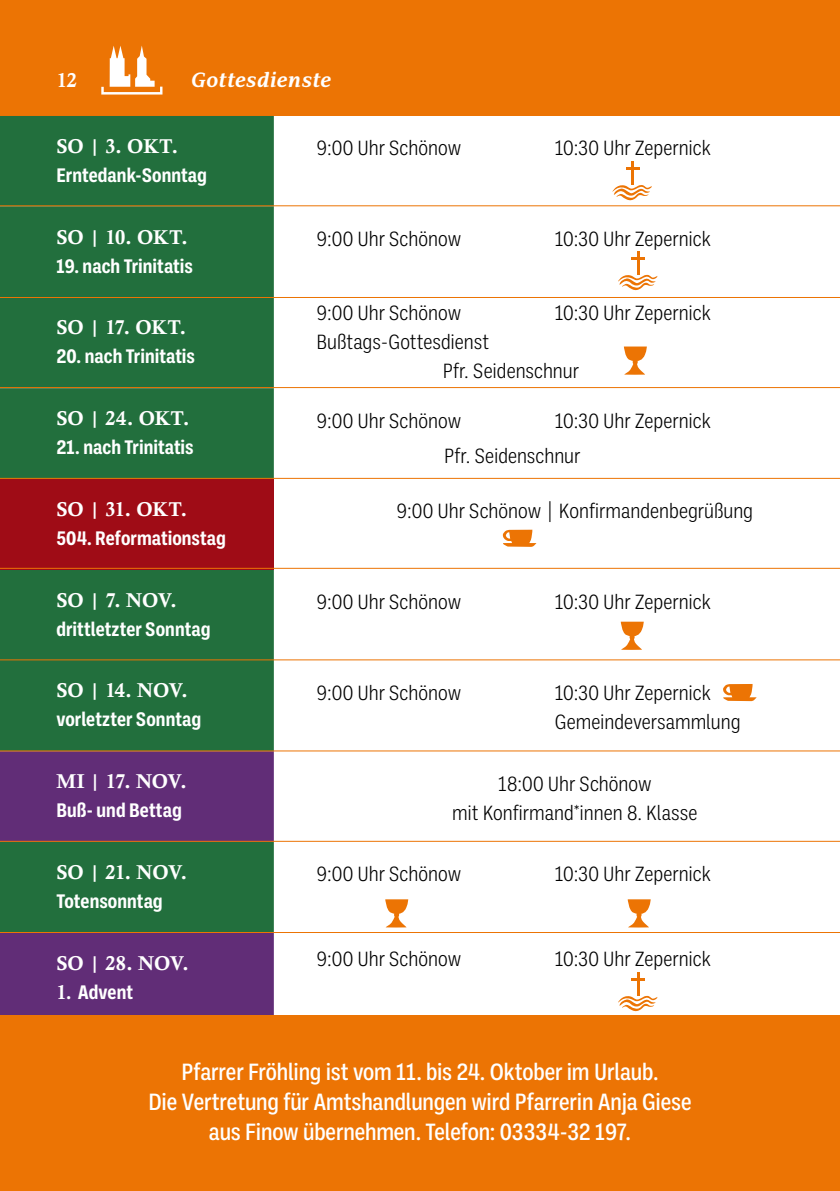
<style>
.page{position:relative;width:840px;height:1191px;background:#fff}
.page>*{position:absolute;margin:0;border:0;box-sizing:border-box;transform-origin:0 0}
.t1{font:500 24px/30px "Ballinger Condensed";letter-spacing:-.005em;color:#fff;text-align:center}
.t2{font:300 21px/29px "Ballinger Condensed";color:#000}
.t3{font:700 20px "Ballinger Condensed";letter-spacing:.005em;color:#fff}
.t4{font:20px "Calis MT Bol";letter-spacing:.005em;color:#fff}
.t5{font:italic 700 20px "Adamant BG";letter-spacing:-.005em;color:#fff}
.t6{font:20px "Calis MT Bol";letter-spacing:.09em;color:#fff}
.s1{font-family:"Calis MT Bol";font-weight:400}
</style>
<div class="page">
<div style="left:0;top:0;width:839px;height:116px;background:#ec7404"></div>
<svg style="left:101px;top:46px;width:62px;height:49px"></svg>
<div style="left:0;top:116px;width:274px;height:91px;background:#226f3d"></div>
<div style="left:0;top:207px;width:274px;height:543px;background:#226f3d"></div>
<div style="left:0;top:479px;width:274px;height:90px;background:#9f0c16"></div>
<svg style="left:0;top:751px;width:274px;height:264px;background:#4b4462"></svg>
<div style="left:0;top:1015px;width:839px;height:176px;background:#ec7404"></div>
<svg style="left:623px;top:346px;width:23px;height:29px"></svg>
<svg style="left:385px;top:899px;width:23px;height:28px"></svg>
<svg style="left:627px;top:899px;width:23px;height:28px"></svg>
<svg style="left:620px;top:621px;width:23px;height:29px"></svg>
<svg style="left:502px;top:530px;width:34px;height:17px"></svg>
<svg style="left:723px;top:684px;width:33px;height:17px"></svg>
<hr style="left:631px;top:161px;width:3px;height:24px;background:#ec7404">
<hr style="left:625px;top:167px;width:14px;height:3px;background:#ec7404">
<svg style="left:612px;top:185px;width:39px;height:15px"></svg>
<hr style="left:636px;top:972px;width:3px;height:23px;background:#ec7404">
<hr style="left:631px;top:978px;width:14px;height:3px;background:#ec7404">
<svg style="left:618px;top:995px;width:39px;height:16px"></svg>
<hr style="left:636px;top:251px;width:3px;height:24px;background:#ec7404">
<hr style="left:631px;top:257px;width:14px;height:3px;background:#ec7404">
<svg style="left:618px;top:275px;width:39px;height:15px"></svg>
<hr style="left:0;top:387px;width:839px;height:1px;background:#ec7404">
<hr style="left:0;top:205px;width:839px;height:1px;background:#ec7404">
<hr style="left:0;top:478px;width:839px;height:1px;background:#ec7404">
<hr style="left:0;top:568px;width:839px;height:1px;background:#ec7404">
<hr style="left:0;top:659px;width:839px;height:1px;background:#ec7404">
<hr style="left:0;top:841px;width:839px;height:1px;background:#ec7404">
<hr style="left:0;top:932px;width:839px;height:1px;background:#ec7404">
<hr style="left:0;top:750px;width:839px;height:1px;background:#ec7404">
<hr style="left:0;top:297px;width:839px;height:1px;background:#ec7404">
<p class="t5" style="left:191px;top:68px;width:142px">Gottesdienste</p>
<p class="t4" style="left:57px;top:69px;width:22px">12</p>
<p class="t6" style="left:185px;top:69px;width:156px">INNEHALTEN</p>
<p class="t4" style="left:56px;top:135px;width:123px">SO | 3. OKT.</p>
<p class="t3" style="left:56px;top:164px;width:152px">Erntedank-Sonntag</p>
<p class="t4" style="left:56px;top:225px;width:133px">SO | 10. OKT.</p>
<p class="t3" style="left:56px;top:255px;width:138px">19. nach Trinitatis</p>
<p class="t4" style="left:56px;top:316px;width:131px">SO | 17. OKT.</p>
<p class="t3" style="left:56px;top:345px;width:140px">20. nach Trinitatis</p>
<p class="t4" style="left:56px;top:407px;width:135px">SO | 24. OKT.</p>
<p class="t3" style="left:56px;top:436px;width:139px">21. nach Trinitatis</p>
<p class="t4" style="left:56px;top:497px;width:132px">SO | 31. OKT.</p>
<p class="t3" style="left:56px;top:527px;width:171px">504. Reformationstag</p>
<p class="t4" style="left:56px;top:588px;width:122px">SO | 7. NOV.</p>
<p class="t3" style="left:56px;top:617px;width:156px">drittletzter Sonntag</p>
<p class="t4" style="left:56px;top:679px;width:133px">SO | 14. NOV.</p>
<p class="t3" style="left:56px;top:708px;width:146px">vorletzter Sonntag</p>
<p class="t4" style="left:56px;top:770px;width:132px">MI | 17. NOV.</p>
<p class="t3" style="left:56px;top:799px;width:127px">Buß- und Bettag</p>
<p class="t4" style="left:56px;top:860px;width:132px">SO | 21. NOV.</p>
<p class="t3" style="left:56px;top:890px;width:108px">Totensonntag</p>
<p class="t4" style="left:56px;top:951px;width:134px">SO | 28. NOV.</p>
<p class="t3" style="left:56px;top:980px;width:78px"><span class="s1">1</span>. Advent</p>
<p class="t2" style="left:316px;top:134px;width:146px">9:00 Uhr Schönow</p>
<p class="t2" style="left:554px;top:134px;width:157px">10:30 Uhr Zepernick</p>
<p class="t2" style="left:316px;top:225px;width:146px">9:00 Uhr Schönow</p>
<p class="t2" style="left:554px;top:225px;width:157px">10:30 Uhr Zepernick</p>
<p class="t2" style="left:316px;top:298px;width:174px">9:00 Uhr Schönow<br>Bußtags-Gottesdienst</p>
<p class="t2" style="left:554px;top:298px;width:157px">10:30 Uhr Zepernick</p>
<p class="t2" style="left:442px;top:357px;width:138px">Pfr. Seidenschnur</p>
<p class="t2" style="left:316px;top:406px;width:146px">9:00 Uhr Schönow</p>
<p class="t2" style="left:554px;top:406px;width:157px">10:30 Uhr Zepernick</p>
<p class="t2" style="left:444px;top:442px;width:138px">Pfr. Seidenschnur</p>
<p class="t2" style="left:396px;top:497px;width:358px">9:00 Uhr Schönow | Konfirmandenbegrüßung</p>
<p class="t2" style="left:316px;top:587px;width:146px">9:00 Uhr Schönow</p>
<p class="t2" style="left:554px;top:587px;width:157px">10:30 Uhr Zepernick</p>
<p class="t2" style="left:316px;top:678px;width:146px">9:00 Uhr Schönow</p>
<p class="t2" style="left:554px;top:678px;width:187px">10:30 Uhr Zepernick<br>Gemeindeversammlung</p>
<p class="t2" style="left:452px;top:769px;width:246px;text-align:center">18:00 Uhr Schönow<br>mit Konfirmand*innen 8. Klasse</p>
<p class="t2" style="left:316px;top:860px;width:146px">9:00 Uhr Schönow</p>
<p class="t2" style="left:554px;top:860px;width:157px">10:30 Uhr Zepernick</p>
<p class="t2" style="left:316px;top:945px;width:146px">9:00 Uhr Schönow</p>
<p class="t2" style="left:554px;top:945px;width:157px">10:30 Uhr Zepernick</p>
<p class="t1" style="left:148px;top:1056px;width:544px">Pfarrer Fröhling ist vom 11. bis 24. Oktober im Urlaub.<br>Die Vertretung für Amtshandlungen wird Pfarrerin Anja Giese aus Finow übernehmen. Telefon: 03334-32 197.</p>
</div>
